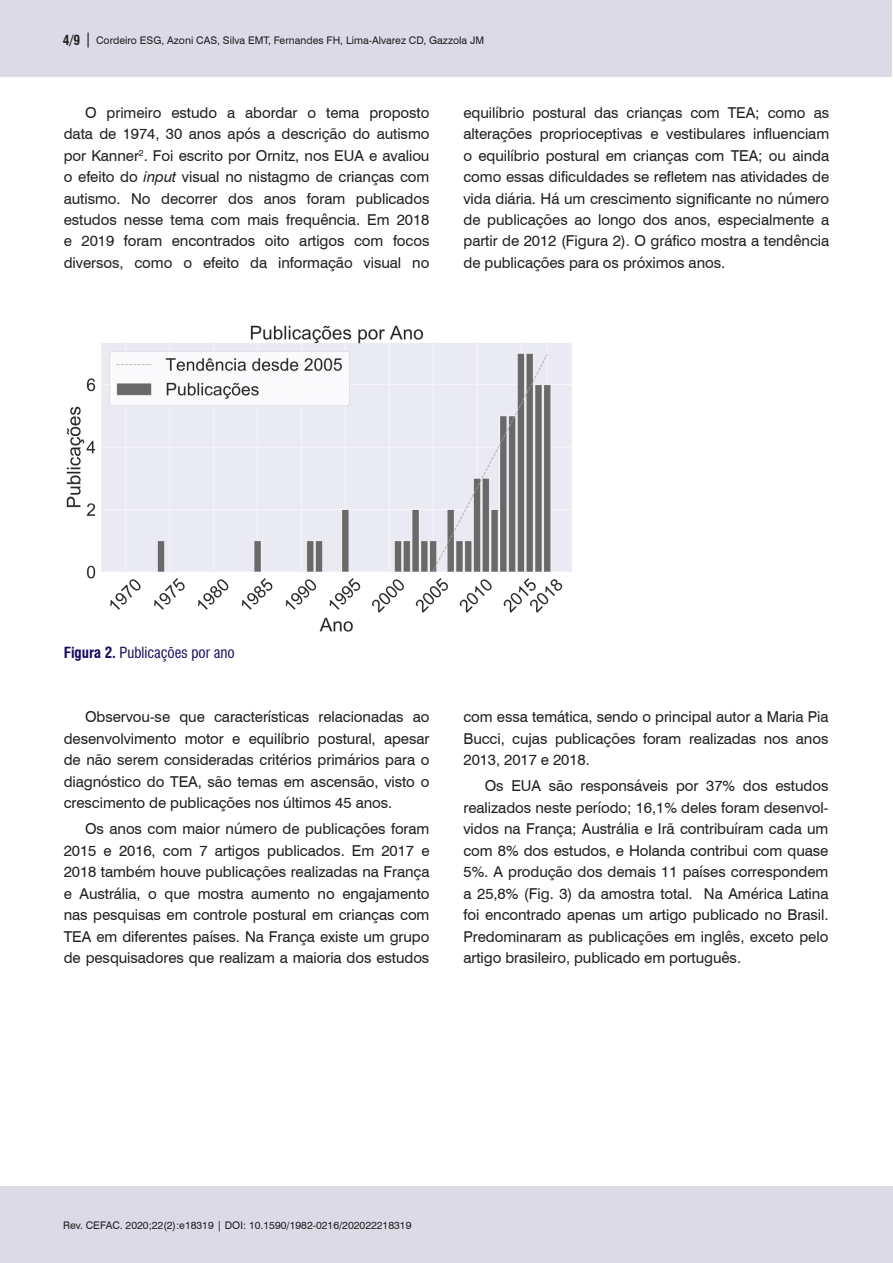
<style>
.page{position:relative;width:893px;height:1263px;background:#fff}
.page>*{position:absolute;margin:0;border:0;box-sizing:border-box;transform-origin:0 0}
.Corpo_do_texto{font:15px/21.5px "Swiss 721 BT";letter-spacing:-.005em;color:#231f20;text-align:justify}
.Titulo_tabelas_e_gr{font:condensed 15px "Swiss 721 BT";letter-spacing:-.005em;color:#18085f}
.t1{font:10.5px "Swiss 721 BT";color:#231f20}
.s1{font-weight:700;font-stretch:condensed;font-size:13.5px}
.s2{font-size:15px}
.s3{font-style:italic}
.s4{font-weight:700}
</style>
<div class="page">
<div style="left:0;top:1186px;width:892px;height:77px;background:#dcdae7"></div>
<div style="left:0;top:0;width:892px;height:77px;background:#dcdae7"></div>
<img style="left:66px;top:325px;width:506px;height:307px">
<p class="t1" style="left:63px;top:33px;width:423px"><span class="s1">4/9</span> <span class="s2">|</span> Cordeiro ESG, Azoni CAS, Silva EMT, Fernandes FH, Lima-Alvarez CD, Gazzola JM</p>
<p class="Corpo_do_texto" style="left:64px;top:101px;width:367px;text-indent:21px">O primeiro estudo a abordar o tema proposto data de 1974, 30 anos após a descrição do autismo por Kanner<sup>2</sup>. Foi escrito por Ornitz, nos EUA e avaliou o efeito do <span class="s3">input</span> visual no nistagmo de crianças com autismo. No decorrer dos anos foram publicados estudos nesse tema com mais frequência. Em 2018 e 2019 foram encontrados oito artigos com focos diversos, como o efeito da informação visual no</p>
<p class="Corpo_do_texto" style="left:463px;top:101px;width:367px">equilíbrio postural das crianças com TEA; como as alterações proprioceptivas e vestibulares influenciam o equilíbrio postural em crianças com TEA; ou ainda como essas dificuldades se refletem nas atividades de vida diária. Há um crescimento significante no número de publicações ao longo dos anos, especialmente a partir de 2012 (Figura 2). O gráfico mostra a tendência de publicações para os próximos anos.</p>
<p class="Titulo_tabelas_e_gr" style="left:64px;top:644px;width:172px"><span class="s4">Figura 2.</span> Publicações por ano</p>
<p class="Corpo_do_texto" style="left:64px;top:706px;width:367px;text-indent:21px">Observou-se que características relacionadas ao desenvolvimento motor e equilíbrio postural, apesar de não serem consideradas critérios primários para o diagnóstico do TEA, são temas em ascensão, visto o crescimento de publicações nos últimos 45 anos.</p>
<p class="Corpo_do_texto" style="left:64px;top:817px;width:367px;text-indent:21px">Os anos com maior número de publicações foram 2015 e 2016, com 7 artigos publicados. Em 2017 e 2018 também houve publicações realizadas na França e Austrália, o que mostra aumento no engajamento nas pesquisas em controle postural em crianças com TEA em diferentes países. Na França existe um grupo de pesquisadores que realizam a maioria dos estudos</p>
<p class="Corpo_do_texto" style="left:463px;top:706px;width:366px">com essa temática, sendo o principal autor a Maria Pia Bucci, cujas publicações foram realizadas nos anos 2013, 2017 e 2018.</p>
<p class="Corpo_do_texto" style="left:463px;top:774px;width:366px;text-indent:21px">Os EUA são responsáveis por 37% dos estudos realizados neste período; 16,1% deles foram desenvol&shy;vidos na França; Austrália e Irã contribuíram cada um com 8% dos estudos, e Holanda contribui com quase 5%. A produção dos demais 11 países correspondem a 25,8% (Fig. 3) da amostra total. Na América Latina foi encontrado apenas um artigo publicado no Brasil.<br>Predominaram as publicações em inglês, exceto pelo artigo brasileiro, publicado em português.</p>
<p class="t1" style="left:63px;top:1218px;width:350px">Rev. CEFAC. 2020;22(2):e18319 | DOI: 10.1590/1982-0216/202022218319</p>
</div>
